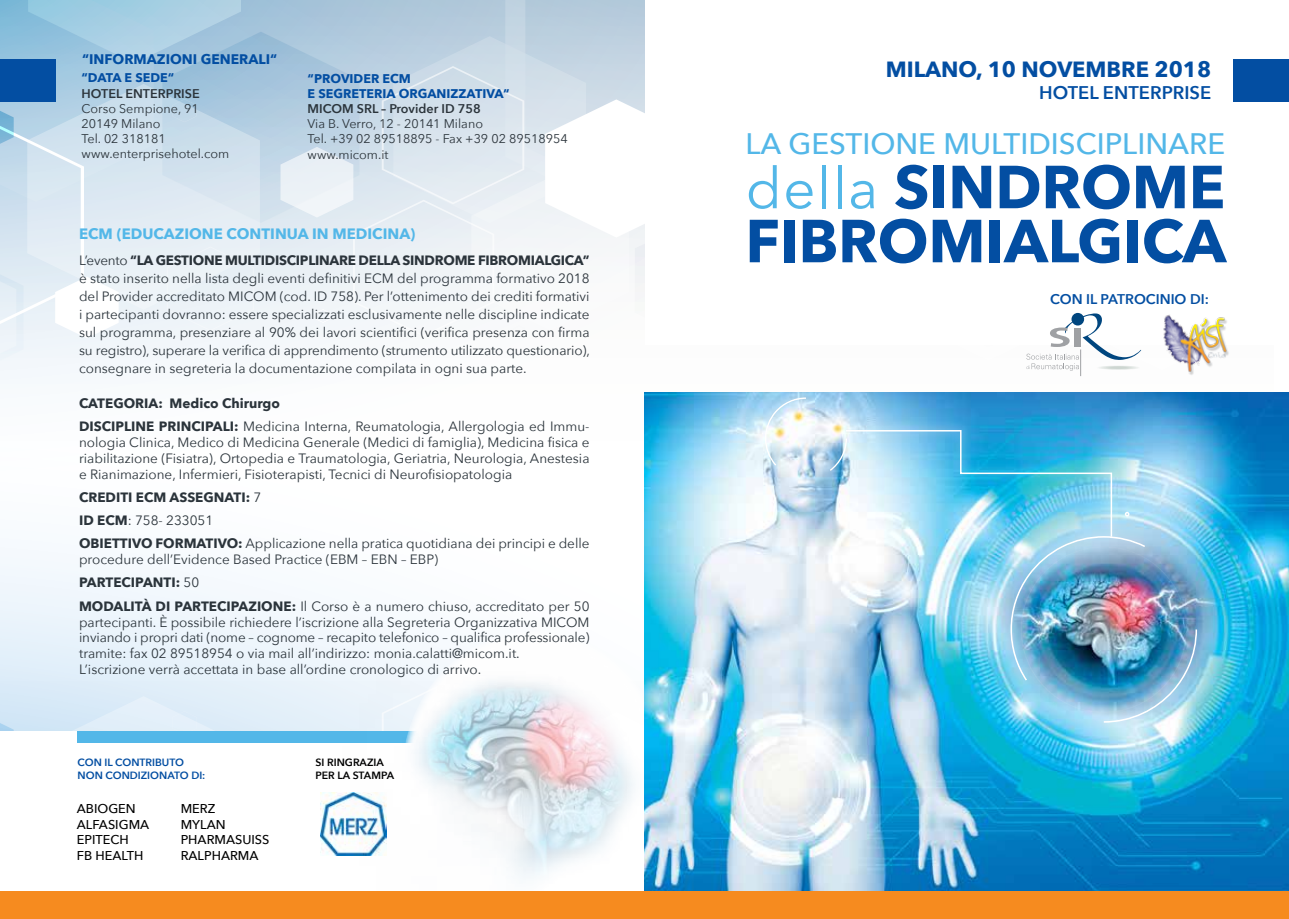
<style>
.page{position:relative;width:1289px;height:919px;background:#fff}
.page>*{position:absolute;margin:0;border:0;box-sizing:border-box;transform-origin:0 0}
.t1{font:700 60px/54px "Avenir Next";letter-spacing:-.005em;color:#034ea2}
.t2{font:500 29.55px "Avenir Next";color:#53b7e8}
.t3{font:700 21.9px "Avenir Next";color:#034ea2}
.t4{font:600 18.3px "Avenir Next";color:#034ea2}
.t5{font:700 15px "Avenir Next";color:#53b7e8}
.t6{font:600 14.1px "Avenir Next";color:#034ea2}
.t7{font:700 13.8px "Avenir Next";color:#034ea2}
.t8{font:13.5px/15.8px "Avenir Next";color:#2b343b}
.t9{font:700 13.5px/23.2px "Avenir Next";color:#2b343b}
.t10{font:500 12.75px/15.5px "Avenir Next";color:#000}
.t11{font:12.6px/15.1px "Avenir Next";color:#2b343b}
.t12{font:700 12.6px/15.1px "Avenir Next";color:#034ea2}
.t13{font:600 12.6px "Avenir Next";color:#2b343b}
.t14{font:600 10.5px/12.8px "Avenir Next";color:#034ea2}
.t15{font:600 10.5px/12.8px "Avenir Next";color:#000}
.s1{font-weight:700}
.s2{font-weight:400}
.s3{font-weight:400;font-size:57px;color:#53b7e8}
</style>
<div class="page">
<svg style="left:0;top:0;width:645px;height:380px"></svg>
<div style="left:1233px;top:60px;width:55px;height:42px;background:#034ea2"></div>
<div style="left:0;top:60px;width:55px;height:42px;background:#034ea2"></div>
<svg style="left:1026px;top:59px;width:246px;height:317px"></svg>
<img style="left:1149px;top:298px;width:90px;height:78px">
<img style="left:644px;top:393px;width:644px;height:498px">
<div style="left:755px;top:388px;width:59px;height:86px;background:#fff;opacity:.75"></div>
<img style="left:0;top:396px;width:1272px;height:495px">
<div style="left:0;top:891px;width:1288px;height:27px;background:#f68b1f"></div>
<p class="t7" style="left:82px;top:47px;width:17px">“INFORMAZIONI</p>
<p class="t7" style="left:201px;top:47px;width:10px">GENERALI</p>
<p class="t7" style="left:270px;top:47px;width:9px">“</p>
<p class="t12" style="left:82px;top:70px;width:94px">“DATA E SEDE“</p>
<p class="t13" style="left:82px;top:82px;width:120px">HOTEL ENTERPRISE</p>
<p class="t11" style="left:82px;top:100px;width:149px">Corso Sempione, 91<br>20149 Milano<br>Tel. 02 318181 www.enterprisehotel.com</p>
<p class="t12" style="left:307px;top:71px;width:203px">“PROVIDER ECM<br>E SEGRETERIA ORGANIZZATIVA“</p>
<p class="t13" style="left:307px;top:98px;width:175px">MICOM SRL – Provider ID 758</p>
<p class="t11" style="left:307px;top:116px;width:261px">Via B. Verro, 12 - 20141 Milano<br>Tel. +39 02 89518895 - Fax +39 02 89518954 www.micom.it</p>
<p class="t5" style="left:79px;top:221px;width:338px">ECM (EDUCAZIONE CONTINUA IN MEDICINA)</p>
<p class="t8" style="left:79px;top:250px;width:512px;line-height:18px;text-align:justify">L’evento <span class="s1">“LA GESTIONE MULTIDISCIPLINARE DELLA SINDROME FIBROMIALGICA” </span>è stato inserito nella lista degli eventi definitivi ECM del programma formativo 2018 del Provider accreditato MICOM (cod. ID 758). Per l’ottenimento dei crediti formativi i partecipanti dovranno: essere specializzati esclusivamente nelle discipline indicate sul programma, presenziare al 90% dei lavori scientifici (verifica presenza con firma su registro), superare la verifica di apprendimento (strumento utilizzato questionario), consegnare in segreteria la documentazione compilata in ogni sua parte.</p>
<p class="t9" style="left:79px;top:391px;width:20px">CATEGORIA</p>
<p class="t9" style="left:158px;top:391px;width:123px">: MEDICO CHIRURGO</p>
<p class="t9" style="left:79px;top:415px;width:19px">DISCIPLINE</p>
<p class="t9" style="left:159px;top:415px;width:9px">PRINCIPALI</p>
<p class="t8" style="left:79px;top:418px;width:512px;text-align:justify;text-indent:155px"><span class="s1">:</span> Medicina Interna, Reumatologia, Allergologia ed Immu&shy;nologia Clinica, Medico di Medicina Generale (Medici di famiglia), Medicina fisica e riabilitazione (Fisiatra), Ortopedia e Traumatologia, Geriatria, Neurologia, Anestesia e Rianimazione, Infermieri, Fisioterapisti, Tecnici di Neurofisiopatologia</p>
<p class="t9" style="left:79px;top:485px;width:18px">CREDITI</p>
<p class="t9" style="left:136px;top:485px;width:53px">ECM ASSEGNATI</p>
<p class="t9" style="left:246px;top:485px;width:17px">: <span class="s2">7</span></p>
<p class="t9" style="left:79px;top:508px;width:136px">ID ECM<span class="s2">: 758- 233051<br></span>OBIETTIVO</p>
<p class="t8" style="left:79px;top:535px;width:512px;text-indent:159px"><span class="s1">:</span> Applicazione nella pratica quotidiana dei principi e delle procedure dell’Evidence Based Practice (EBM – EBN – EBP)</p>
<p class="t9" style="left:79px;top:571px;width:17px">PARTECIPANTI</p>
<p class="t9" style="left:155px;top:532px;width:19px">FORMATIVO</p>
<p class="t8" style="left:79px;top:570px;width:512px;line-height:23.2px;text-indent:97px"><span class="s1">:</span> 50<br><span class="s1">MODALITÀ DI PARTECIPAZIONE:</span> Il Corso è a numero chiuso, accreditato per 50</p>
<p class="t8" style="left:79px;top:613px;width:512px">partecipanti. È possibile richiedere l’iscrizione alla Segreteria Organizzativa MICOM inviando i propri dati (nome – cognome – recapito telefonico – qualifica professionale) tramite: fax 02 89518954 o via mail all’indirizzo: monia.calatti@micom.it.<br>L’iscrizione verrà accettata in base all’ordine cronologico di arrivo.</p>
<p class="t14" style="left:78px;top:756px;width:129px">CON IL CONTRIBUTO<br>NON CONDIZIONATO DI:</p>
<p class="t10" style="left:77px;top:800px;width:74px">ABIOGEN<br>ALFASIGMA<br>EPITECH<br>FB HEALTH</p>
<p class="t10" style="left:181px;top:800px;width:90px">MERZ<br>MYLAN<br>PHARMASUISS<br>RALPHARMA</p>
<p class="t15" style="left:315px;top:756px;width:80px">SI RINGRAZIA<br>PER LA STAMPA</p>
<h3 class="t3" style="left:885px;top:50px;width:36px">MILANO</h3>
<h3 class="t3" style="left:976px;top:50px;width:236px">, 10 NOVEMBRE 2018</h3>
<h3 class="t4" style="left:1039px;top:76px;width:174px">HOTEL ENTERPRISE</h3>
<h2 class="t2" style="left:745px;top:119px;width:481px">LA GESTIONE MULTIDISCIPLINARE</h2>
<h1 class="t1" style="left:745px;top:159px;width:482px"><span class="s3">della</span> SINDROME<br>FIBROMIALGICA</h1>
<p class="t6" style="left:1050px;top:287px;width:160px">CON IL PATROCINIO DI:</p>
</div>
